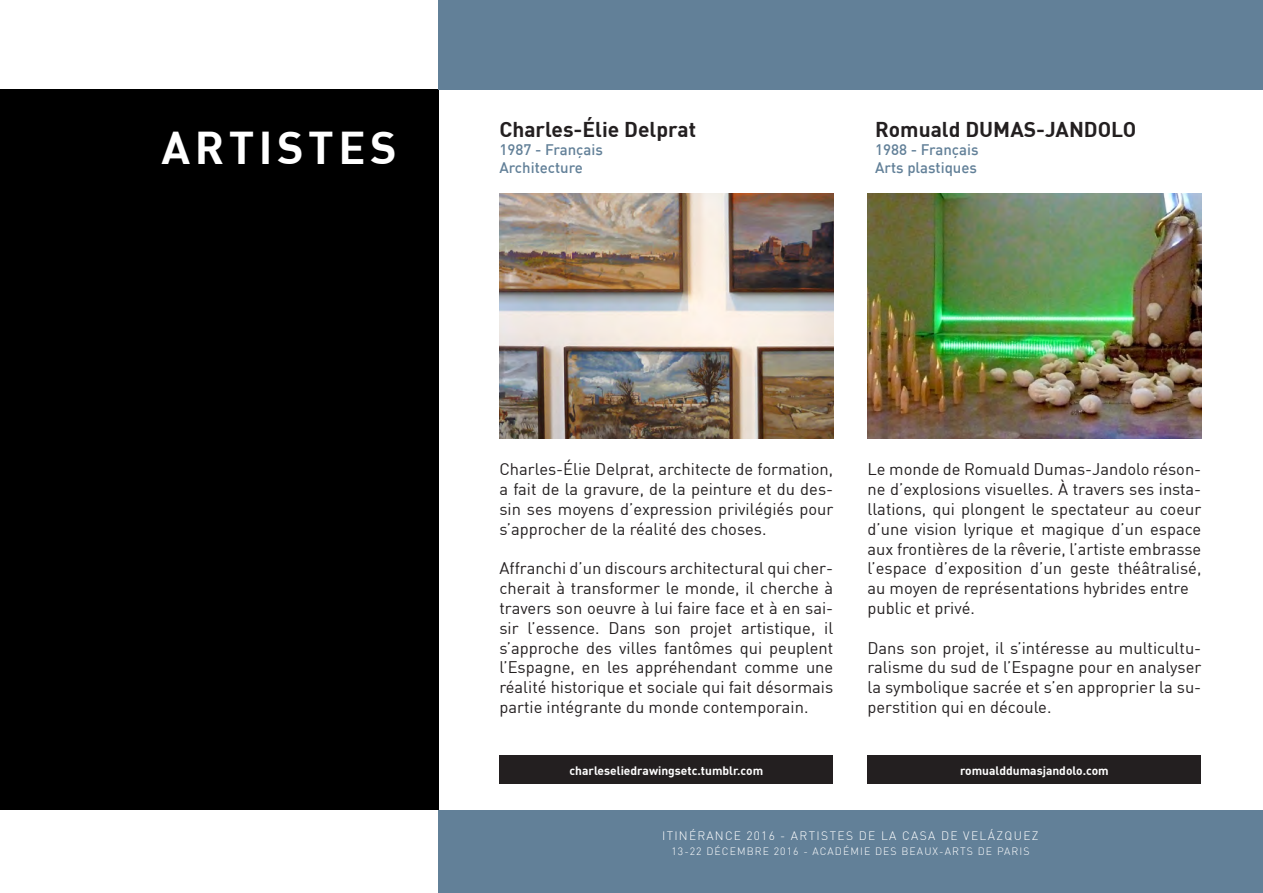
<style>
.page{position:relative;width:1263px;height:893px;background:#fff}
.page>*{position:absolute;margin:0;border:0;box-sizing:border-box;transform-origin:0 0}
.t1{font:700 45px "DIN";letter-spacing:.1em;color:#fff}
.t2{font:700 21px "DIN";color:#231f20}
.t3{font:16.5px/19.8px "DIN";color:#231f20;text-align:justify}
.t4{font:500 15px "DIN";color:#628098}
.t5{font:700 12px "DIN";color:#fff}
.t6{font:300 12px "DIN";letter-spacing:.115em;color:#fff}
.t7{font:300 10.5px "DIN";letter-spacing:.1em;color:#fff}
</style>
<div class="page">
<div style="left:0;top:89px;width:438px;height:721px;background:#000"></div>
<img style="left:499px;top:193px;width:334px;height:245px">
<img style="left:867px;top:193px;width:334px;height:246px">
<div style="left:499px;top:755px;width:334px;height:29px;background:#231f20"></div>
<div style="left:867px;top:755px;width:334px;height:29px;background:#231f20"></div>
<div style="left:438px;top:810px;width:825px;height:83px;background:#628098"></div>
<div style="left:438px;top:0;width:825px;height:89px;background:#628098"></div>
<p class="t1" style="left:162px;top:118px;width:237px">ARTISTES</p>
<p class="t2" style="left:499px;top:116px;width:198px">Charles-Élie Delprat</p>
<p class="t4" style="left:499px;top:140px;width:105px">1987 - Français</p>
<p class="t4" style="left:499px;top:158px;width:85px">Architecture</p>
<p class="t2" style="left:875px;top:115px;width:263px">Romuald DUMAS-JANDOLO</p>
<p class="t4" style="left:875px;top:140px;width:105px">1988 - Français</p>
<p class="t4" style="left:875px;top:158px;width:103px">Arts plastiques</p>
<p class="t3" style="left:499px;top:459px;width:335px">Charles-Élie Delprat, architecte de formation, a fait de la gravure, de la peinture et du des&shy;sin ses moyens d’expression privilégiés pour s’approcher de la réalité des choses.</p>
<p class="t3" style="left:499px;top:558px;width:335px">Affranchi d’un discours architectural qui cher&shy;cherait à transformer le monde, il cherche à travers son oeuvre à lui faire face et à en sai&shy;sir l’essence. Dans son projet artistique, il s’approche des villes fantômes qui peuplent l’Espagne, en les appréhendant comme une réalité historique et sociale qui fait désormais partie intégrante du monde contemporain.</p>
<p class="t3" style="left:867px;top:459px;width:335px">Le monde de Romuald Dumas-Jandolo réson&shy;ne d’explosions visuelles. À travers ses insta&shy;llations, qui plongent le spectateur au coeur d’une vision lyrique et magique d’un espace aux frontières de la rêverie, l’artiste embrasse l’espace d’exposition d’un geste théâtralisé, au moyen de représentations hybrides entre</p>
<p class="t3" style="left:867px;top:598px;width:109px">public et privé.</p>
<p class="t3" style="left:867px;top:637px;width:335px">Dans son projet, il s’intéresse au multicultu&shy;ralisme du sud de l’Espagne pour en analyser la symbolique sacrée et s’en approprier la su&shy;perstition qui en découle.</p>
<p class="t5" style="left:569px;top:762px;width:195px">charleseliedrawingsetc.tumblr.com</p>
<p class="t5" style="left:960px;top:762px;width:150px">romualddumasjandolo.com</p>
<p class="t6" style="left:662px;top:828px;width:378px">ITINÉRANCE 2016 - ARTISTES DE LA CASA DE VELÁZQUEZ</p>
<p class="t7" style="left:671px;top:844px;width:360px">13-22 DÉCEMBRE 2016 - ACADÉMIE DES BEAUX-ARTS DE PARIS</p>
</div>
